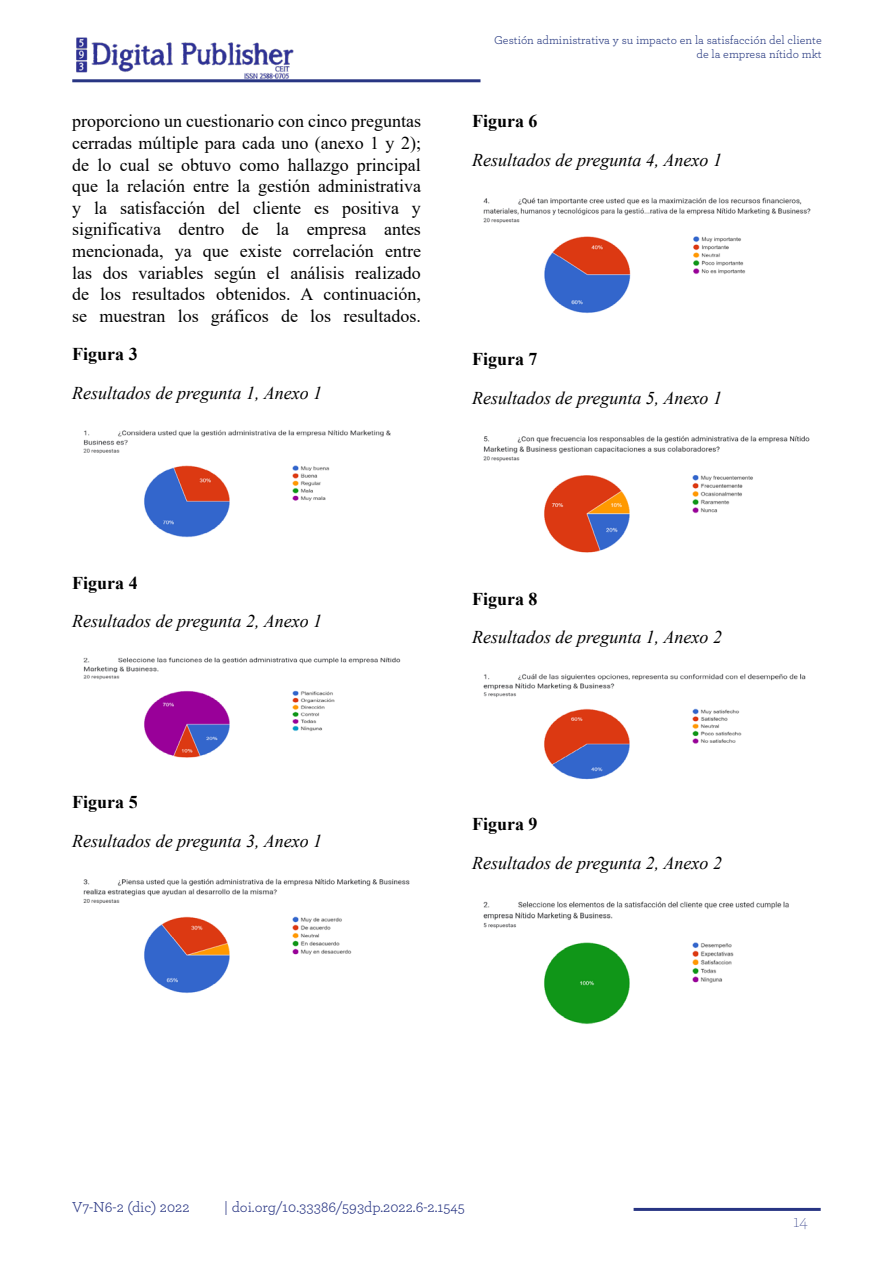
<style>
.page{position:relative;width:893px;height:1263px;background:#fff}
.page>*{position:absolute;margin:0;border:0;box-sizing:border-box;transform-origin:0 0}
.t1{font:18px/21.6px "Times New Roman";color:#000;text-align:justify}
.t2{font:italic 18px "Times New Roman";color:#000}
.t3{font:700 18px "Times New Roman";color:#000}
.t4{font:200 18px "Archer";color:#283583}
.t5{font:15px "Archer";color:#283583}
.t6{font:12px/14.4px "Archer";color:#25377f;text-align:right}
</style>
<div class="page">
<hr style="left:72px;top:79px;width:408px;height:3px;background:#283583">
<img style="left:76px;top:37px;width:218px;height:42px">
<hr style="left:634px;top:1208px;width:187px;height:3px;background:#283583">
<img style="left:83px;top:430px;width:308px;height:108px">
<img style="left:83px;top:657px;width:318px;height:101px">
<img style="left:83px;top:878px;width:327px;height:115px">
<img style="left:483px;top:197px;width:328px;height:116px">
<img style="left:483px;top:435px;width:327px;height:118px">
<img style="left:483px;top:673px;width:323px;height:107px">
<img style="left:483px;top:901px;width:306px;height:123px">
<p class="t1" style="left:72px;top:110px;width:350px">proporciono un cuestionario con cinco preguntas cerradas múltiple para cada uno (anexo 1 y 2); de lo cual se obtuvo como hallazgo principal que la relación entre la gestión administrativa y la satisfacción del cliente es positiva y significativa dentro de la empresa antes mencionada, ya que existe correlación entre las dos variables según el análisis realizado de los resultados obtenidos. A continuación, se muestran los gráficos de los resultados.</p>
<p class="t3" style="left:72px;top:341px;width:67px">Figura 3</p>
<p class="t2" style="left:72px;top:380px;width:251px">Resultados de pregunta 1, Anexo 1</p>
<p class="t6" style="left:494px;top:32px;width:329px">Gestión administrativa y su impacto en la satisfacción del cliente de la empresa nítido mkt</p>
<p class="t3" style="left:472px;top:108px;width:67px">Figura 6</p>
<p class="t2" style="left:472px;top:147px;width:251px">Resultados de pregunta 4, Anexo 1</p>
<p class="t3" style="left:472px;top:346px;width:67px">Figura 7</p>
<p class="t2" style="left:472px;top:385px;width:251px">Resultados de pregunta 5, Anexo 1</p>
<p class="t3" style="left:72px;top:570px;width:67px">Figura 4</p>
<p class="t2" style="left:72px;top:609px;width:251px">Resultados de pregunta 2, Anexo 1</p>
<p class="t3" style="left:72px;top:789px;width:67px">Figura 5</p>
<p class="t2" style="left:72px;top:828px;width:251px">Resultados de pregunta 3, Anexo 1</p>
<p class="t3" style="left:472px;top:586px;width:67px">Figura 8</p>
<p class="t2" style="left:472px;top:625px;width:251px">Resultados de pregunta 1, Anexo 2</p>
<p class="t3" style="left:472px;top:811px;width:67px">Figura 9</p>
<p class="t2" style="left:472px;top:850px;width:251px">Resultados de pregunta 2, Anexo 2</p>
<p class="t5" style="left:72px;top:1196px;width:119px">V7-N6-2 (dic) 2022</p>
<p class="t5" style="left:224px;top:1196px;width:242px">| doi.org/10.33386/593dp.2022.6-2.1545</p>
<p class="t4" style="left:793px;top:1209px;width:16px">14</p>
</div>
